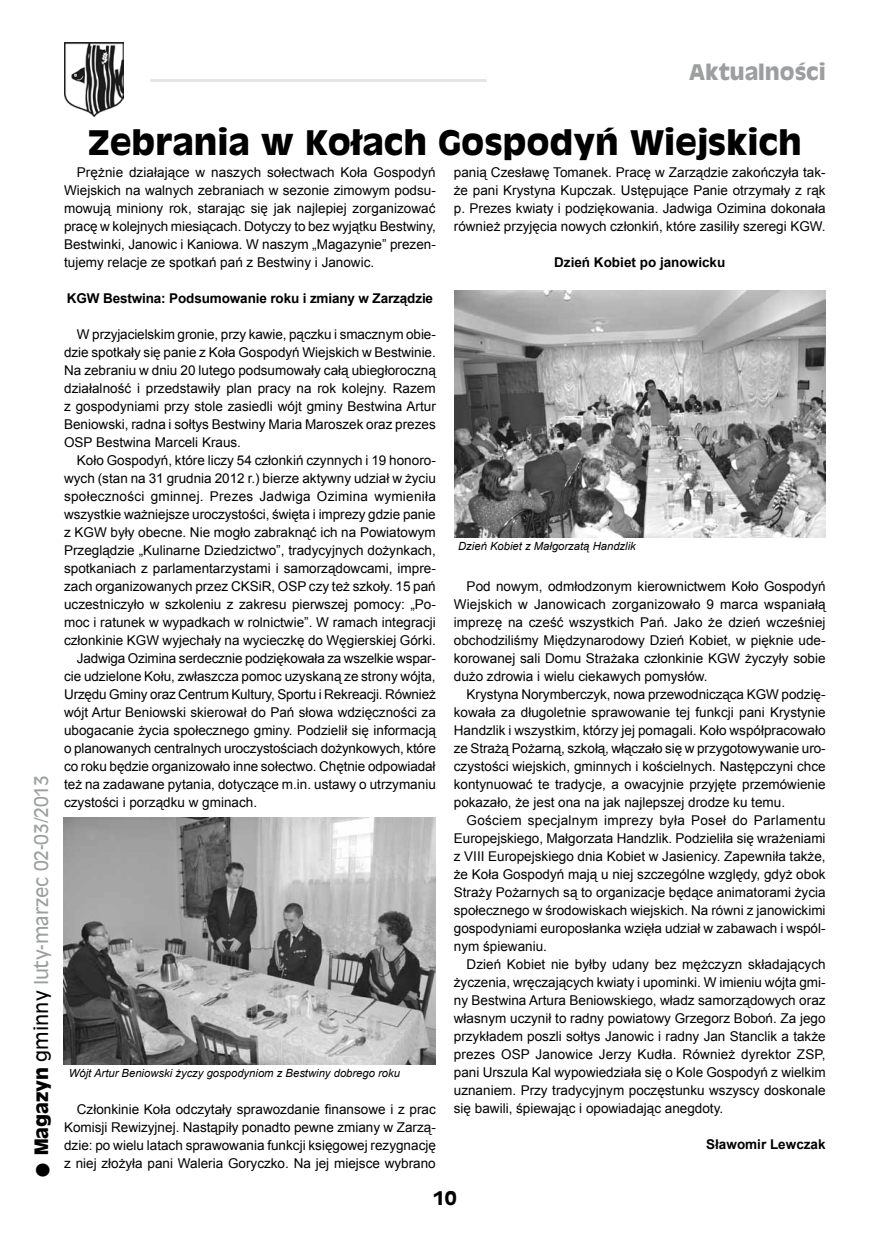
<style>
.page{position:relative;width:881px;height:1242px;background:#fff}
.page>*{position:absolute;margin:0;border:0;box-sizing:border-box;transform-origin:0 0}
.t1{font:700 33px "Antique Olive";color:#000}
.t2{font:700 21px "Antique Olive";color:#9c9e9f}
.t3{font:18px "Antique Olive";color:#9c9e9f}
.t4{font:700 18px "Antique Olive";color:#000}
.t5{font:13.5px/18px "Arial";color:#000;text-align:justify}
.t6{font:700 13.5px "Arial";letter-spacing:-.01em;color:#000}
.t7{font:13.5px "Arial";letter-spacing:.02em;color:#000}
.t8{font:italic 11.25px "Arial";color:#000}
.s1{font-weight:700;font-size:36px;color:#000}
.s2{font-weight:700;color:#000}
.s3{color:#000}
</style>
<div class="page">
<img style="left:64px;top:43px;width:59px;height:73px">
<hr style="left:150px;top:79px;width:336px;height:3px;background:#e3e4e4">
<img style="left:454px;top:290px;width:371px;height:247px">
<img style="left:64px;top:817px;width:371px;height:247px">
<h2 class="t2" style="left:689px;top:58px;width:138px">Aktualności</h2>
<h3 class="t3" style="left:30px;top:1179px;width:405px;rotate:-90deg"><span class="s1">•</span> <span class="s2">Magazyn</span> <span class="s3">gminny</span> luty-marzec 02-03/2013</h3>
<h1 class="t1" style="left:88px;top:121px;width:715px">Zebrania w Kołach Gospodyń Wiejskich</h1>
<p class="t5" style="left:64px;top:164px;width:373px;text-indent:13px">Prężnie działające w naszych sołectwach Koła Gospodyń Wiejskich na walnych zebraniach w sezonie zimowym podsu&shy;mowują miniony rok, starając się jak najlepiej zorganizować pracę w kolejnych miesiącach. Dotyczy to bez wyjątku Bestwiny, Bestwinki, Janowic i Kaniowa. W naszym „Magazynie” prezen&shy;tujemy relacje ze spotkań pań z Bestwiny i Janowic.</p>
<p class="t6" style="left:67px;top:290px;width:367px">KGW Bestwina: Podsumowanie roku i zmiany w Zarządzie</p>
<p class="t5" style="left:64px;top:326px;width:373px;text-indent:13px">W przyjacielskim gronie, przy kawie, pączku i smacznym obie&shy;dzie spotkały się panie z Koła Gospodyń Wiejskich w Bestwinie.<br>Na zebraniu w dniu 20 lutego podsumowały całą ubiegłoroczną działalność i przedstawiły plan pracy na rok kolejny. Razem z gospodyniami przy stole zasiedli wójt gminy Bestwina Artur Beniowski, radna i sołtys Bestwiny Maria Maroszek oraz prezes OSP Bestwina Marceli Kraus.</p>
<p class="t5" style="left:77px;top:452px;width:360px">Koło Gospodyń, które liczy 54 członkiń czynnych i 19 honoro-</p>
<p class="t5" style="left:64px;top:470px;width:373px">wych (stan na 31 grudnia 2012 r.) bierze aktywny udział w życiu</p>
<p class="t7" style="left:64px;top:488px;width:373px">społeczności gminnej. Prezes Jadwiga Ozimina wymieniła</p>
<p class="t5" style="left:64px;top:506px;width:373px">wszystkie ważniejsze uroczystości, święta i imprezy gdzie panie</p>
<p class="t5" style="left:64px;top:524px;width:373px">z KGW były obecne. Nie mogło zabraknąć ich na Powiatowym</p>
<p class="t5" style="left:64px;top:542px;width:373px">Przeglądzie „Kulinarne Dziedzictwo”, tradycyjnych dożynkach,</p>
<p class="t5" style="left:64px;top:560px;width:373px">spotkaniach z parlamentarzystami i samorządowcami, impre-</p>
<p class="t5" style="left:64px;top:578px;width:373px">zach organizowanych przez CKSiR, OSP czy też szkoły. 15 pań</p>
<p class="t5" style="left:64px;top:596px;width:373px">uczestniczyło w szkoleniu z zakresu pierwszej pomocy: „Po-</p>
<p class="t5" style="left:64px;top:614px;width:373px">moc i ratunek w wypadkach w rolnictwie”. W ramach integracji</p>
<p class="t5" style="left:64px;top:632px;width:373px">członkinie KGW wyjechały na wycieczkę do Węgierskiej Górki.</p>
<p class="t5" style="left:77px;top:650px;width:360px">Jadwiga Ozimina serdecznie podziękowała za wszelkie wspar-</p>
<p class="t5" style="left:64px;top:668px;width:373px">cie udzielone Kołu, zwłaszcza pomoc uzyskaną ze strony wójta,</p>
<p class="t5" style="left:64px;top:686px;width:373px">Urzędu Gminy oraz Centrum Kultury, Sportu i Rekreacji. Również</p>
<p class="t5" style="left:64px;top:704px;width:373px">wójt Artur Beniowski skierował do Pań słowa wdzięczności za</p>
<p class="t5" style="left:64px;top:722px;width:373px">ubogacanie życia społecznego gminy. Podzielił się informacją</p>
<p class="t5" style="left:64px;top:740px;width:373px">o planowanych centralnych uroczystościach dożynkowych, które</p>
<p class="t5" style="left:64px;top:758px;width:373px">co roku będzie organizowało inne sołectwo. Chętnie odpowiadał</p>
<p class="t5" style="left:64px;top:776px;width:373px">też na zadawane pytania, dotyczące m.in. ustawy o utrzymaniu</p>
<p class="t5" style="left:64px;top:794px;width:194px">czystości i porządku w gminach.</p>
<p class="t5" style="left:453px;top:164px;width:373px">panią Czesławę Tomanek. Pracę w Zarządzie zakończyła tak&shy;że pani Krystyna Kupczak. Ustępujące Panie otrzymały z rąk p. Prezes kwiaty i podziękowania. Jadwiga Ozimina dokonała również przyjęcia nowych członkiń, które zasiliły szeregi KGW.</p>
<p class="t6" style="left:554px;top:254px;width:173px">Dzień Kobiet po janowicku</p>
<p class="t8" style="left:458px;top:539px;width:179px">Dzień Kobiet z Małgorzatą Handzlik</p>
<p class="t5" style="left:453px;top:578px;width:373px;text-indent:13px">Pod nowym, odmłodzonym kierownictwem Koło Gospodyń Wiejskich w Janowicach zorganizowało 9 marca wspaniałą imprezę na cześć wszystkich Pań. Jako że dzień wcześniej obchodziliśmy Międzynarodowy Dzień Kobiet, w pięknie ude&shy;korowanej sali Domu Strażaka członkinie KGW życzyły sobie dużo zdrowia i wielu ciekawych pomysłów.</p>
<p class="t5" style="left:453px;top:686px;width:373px;text-indent:13px">Krystyna Norymberczyk, nowa przewodnicząca KGW podzię&shy;kowała za długoletnie sprawowanie tej funkcji pani Krystynie Handzlik i wszystkim, którzy jej pomagali. Koło współpracowało ze Strażą Pożarną, szkołą, włączało się w przygotowywanie uro&shy;czystości wiejskich, gminnych i kościelnych. Następczyni chce kontynuować te tradycje, a owacyjnie przyjęte przemówienie pokazało, że jest ona na jak najlepszej drodze ku temu.</p>
<p class="t5" style="left:453px;top:812px;width:373px;text-indent:13px">Gościem specjalnym imprezy była Poseł do Parlamentu Europejskiego, Małgorzata Handzlik. Podzieliła się wrażeniami z VIII Europejskiego dnia Kobiet w Jasienicy. Zapewniła także, że Koła Gospodyń mają u niej szczególne względy, gdyż obok Straży Pożarnych są to organizacje będące animatorami życia społecznego w środowiskach wiejskich. Na równi z janowickimi gospodyniami europosłanka wzięła udział w zabawach i wspól&shy;nym śpiewaniu.</p>
<p class="t5" style="left:453px;top:955px;width:373px;text-indent:13px">Dzień Kobiet nie byłby udany bez mężczyzn składających życzenia, wręczających kwiaty i upominki. W imieniu wójta gmi&shy;ny Bestwina Artura Beniowskiego, władz samorządowych oraz własnym uczynił to radny powiatowy Grzegorz Boboń. Za jego przykładem poszli sołtys Janowic i radny Jan Stanclik a także prezes OSP Janowice Jerzy Kudła. Również dyrektor ZSP, pani Urszula Kal wypowiedziała się o Kole Gospodyń z wielkim uznaniem. Przy tradycyjnym poczęstunku wszyscy doskonale się bawili, śpiewając i opowiadając anegdoty.</p>
<p class="t6" style="left:706px;top:1135px;width:121px">Sławomir Lewczak</p>
<p class="t8" style="left:69px;top:1066px;width:332px">Wójt Artur Beniowski życzy gospodyniom z Bestwiny dobrego roku</p>
<p class="t5" style="left:64px;top:1100px;width:373px;text-indent:13px">Członkinie Koła odczytały sprawozdanie finansowe i z prac Komisji Rewizyjnej. Nastąpiły ponadto pewne zmiany w Zarzą&shy;dzie: po wielu latach sprawowania funkcji księgowej rezygnację z niej złożyła pani Waleria Goryczko. Na jej miejsce wybrano</p>
<h3 class="t4" style="left:432px;top:1186px;width:25px">10</h3>
</div>
